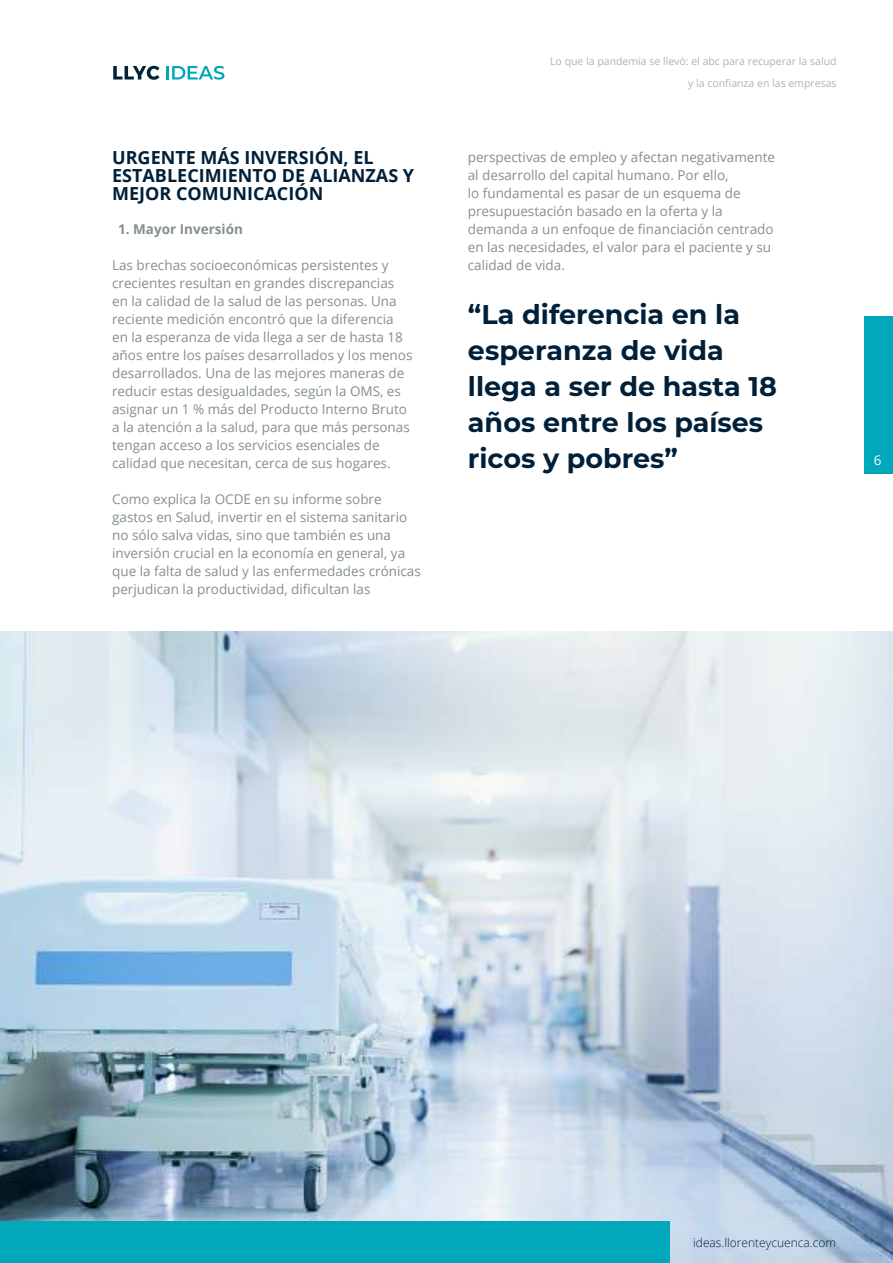
<style>
.page{position:relative;width:893px;height:1263px;background:#fff}
.page>*{position:absolute;margin:0;border:0;box-sizing:border-box;transform-origin:0 0}
.t1{font:700 27px/36px "Montserrat";color:#002039}
.t2{font:700 18px/18px "Open Sans";color:#002039}
.t3{font:13.5px/18px "Open Sans";color:#848f91}
.t4{font:700 13.5px "Open Sans";color:#848f91}
.t5{font:13.5px "Open Sans";color:#fff}
.t6{font:300 12px "Open Sans";color:#002039}
.t7{font:10.5px/22px "Open Sans";color:#aab5b7;text-align:right}
</style>
<div class="page">
<img style="left:0;top:631px;width:893px;height:632px">
<div style="left:864px;top:316px;width:29px;height:158px;background:#00a8b9"></div>
<div style="left:0;top:1221px;width:669px;height:42px;background:#00a8b9"></div>
<svg style="left:166px;top:66px;width:58px;height:14px"></svg>
<svg style="left:113px;top:66px;width:46px;height:14px"></svg>
<h2 class="t2" style="left:112px;top:148px;width:304px">URGENTE MÁS INVERSIÓN, EL<br>ESTABLECIMIENTO DE ALIANZAS Y<br>MEJOR COMUNICACIÓN</h2>
<p class="t4" style="left:118px;top:220px;width:126px">1. Mayor Inversión</p>
<p class="t3" style="left:112px;top:256px;width:302px">Las brechas socioeconómicas persistentes y crecientes resultan en grandes discrepancias en la calidad de la salud de las personas. Una reciente medición encontró que la diferencia en la esperanza de vida llega a ser de hasta 18 años entre los países desarrollados y los menos desarrollados. Una de las mejores maneras de reducir estas desigualdades, según la OMS, es asignar un 1 % más del Producto Interno Bruto a la atención a la salud, para que más personas tengan acceso a los servicios esenciales de calidad que necesitan, cerca de sus hogares.</p>
<p class="t3" style="left:112px;top:490px;width:310px">Como explica la OCDE en su informe sobre gastos en Salud, invertir en el sistema sanitario no sólo salva vidas, sino que también es una inversión crucial en la economía en general, ya que la falta de salud y las enfermedades crónicas perjudican la productividad, dificultan las</p>
<p class="t7" style="left:550px;top:50px;width:288px">Lo que la pandemia se llevó: el abc para recuperar la salud y la confianza en las empresas</p>
<p class="t3" style="left:468px;top:148px;width:309px">perspectivas de empleo y afectan negativamente al desarrollo del capital humano. Por ello,<br>lo fundamental es pasar de un esquema de presupuestación basado en la oferta y la demanda a un enfoque de financiación centrado en las necesidades, el valor para el paciente y su calidad de vida.</p>
<h1 class="t1" style="left:468px;top:295px;width:310px">“La diferencia en la esperanza de vida llega a ser de hasta 18 años entre los países ricos y pobres”</h1>
<p class="t5" style="left:874px;top:451px;width:9px">6</p>
<p class="t6" style="left:693px;top:1234px;width:144px">ideas.llorenteycuenca.com</p>
</div>
